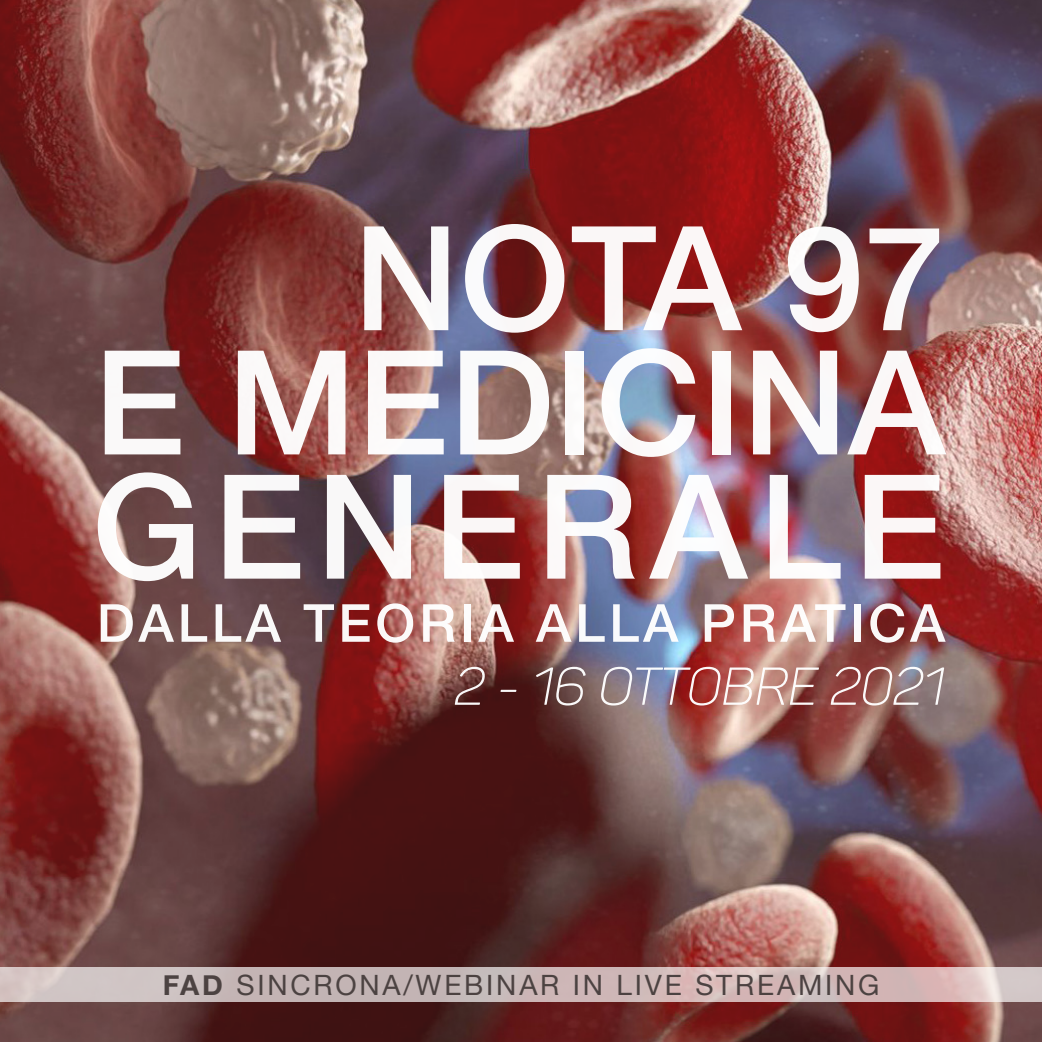
<style>
.page{position:relative;width:1042px;height:1042px;background:#fff}
.page>*{position:absolute;margin:0;border:0;box-sizing:border-box;transform-origin:0 0}
.t1{font:500 145.25px/124.2px "Helvetica Neue";letter-spacing:.005em;color:#fff;text-align:justify}
.t2{font:500 52.5px "Helvetica Neue";letter-spacing:.075em;color:#fff}
.t3{font:52.5px "Panton Lightitalic Caps";letter-spacing:-.005em;color:#fff}
.t4{font:28px "Helvetica Neue";letter-spacing:.1em;color:#483f3e}
.s1{font-weight:700}
</style>
<div class="page">
<img style="left:0;top:0;width:1042px;height:1042px">
<svg style="left:0;top:967px;width:1042px;height:35px;background:#cebcbb"></svg>
<h1 class="t1" style="left:92px;top:205px;width:855px;text-indent:262px">NOTA 97<br>E MEDICINA GENERALE</h1>
<h2 class="t2" style="left:97px;top:581px;width:850px">DALLA TEORIA ALLA PRATICA</h2>
<h2 class="t3" style="left:455px;top:654px;width:492px">2 - 16 OTTOBRE 2021</h2>
<p class="t4" style="left:162px;top:964px;width:718px"><span class="s1">FAD</span> SINCRONA/WEBINAR IN LIVE STREAMING</p>
</div>
